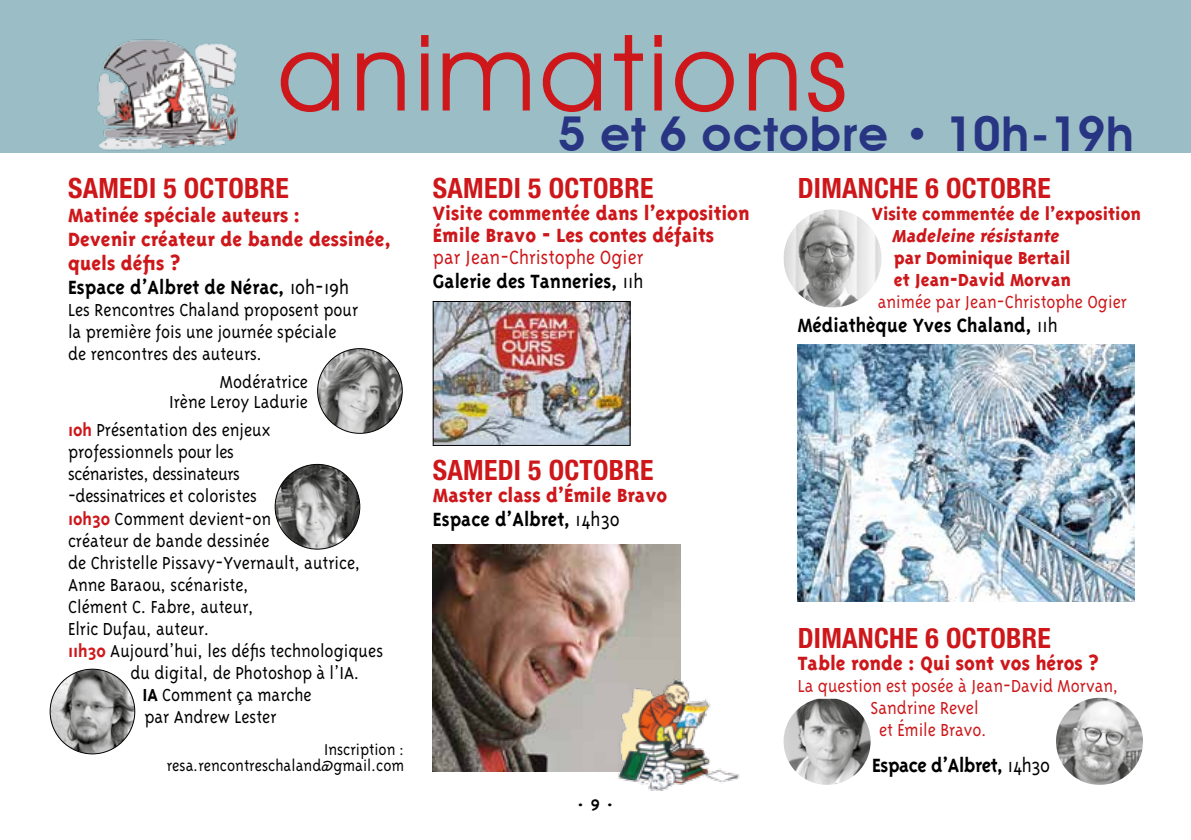
<style>
.page{position:relative;width:1191px;height:840px;background:#fff}
.page>*{position:absolute;margin:0;border:0;box-sizing:border-box;transform-origin:0 0}
.t1{font:106px "Avant Garde";letter-spacing:.01em;color:#cd171a}
.t2{font:600 48px "Avant Garde";letter-spacing:.01em;color:#283583}
.t3{font:700 condensed 28px "Helvetica Neue";letter-spacing:.01em;color:#cd171a}
.t4{font:800 22px/24px "Triplex";color:#cd171a;scale:.95 1}
.t5{font:300 22px/24px "Triplex";color:#cd171a;scale:.95 1}
.t6{font:700 22px "Triplex";color:#000;scale:.95 1}
.t7{font:700 22px "Triplex";letter-spacing:-.02em;color:#000;scale:.95 1}
.t8{font:300 20px/22px "Triplex";color:#000;scale:.95 1}
.t9{font:300 20px "Triplex";color:#cd171a;scale:.95 1}
.t10{font:800 20px/22px "Triplex";color:#cd171a;scale:.95 1}
.t11{font:300 20px "Triplex";letter-spacing:-.02em;color:#000;scale:.95 1}
.t12{font:italic 800 20px "Triplex";color:#cd171a;scale:.95 1}
.t13{font:300 18px/16px "Triplex";color:#000;text-align:right;scale:.95 1}
.t14{font:700 14px "Comic Sans MS";color:#000}
.s1{font-weight:700;color:#000}
.s2{color:#000}
.s3{font-weight:300;color:#000}
.s4{font-weight:700;color:#cd171a}
.s5{font-weight:700}
.s6{font-weight:300}
</style>
<div class="page">
<div style="left:0;top:0;width:1191px;height:153px;background:#9abdc6"></div>
<img style="left:435px;top:303px;width:193px;height:140px">
<div style="left:433px;top:301px;width:197px;height:144px;border:1px solid #000"></div>
<img style="left:797px;top:344px;width:337px;height:257px">
<img style="left:433px;top:544px;width:247px;height:226px">
<img style="left:275px;top:464px;width:84px;height:85px">
<img style="left:50px;top:668px;width:85px;height:85px;border-radius:42px">
<img style="left:318px;top:348px;width:84px;height:85px;border-radius:42px">
<img style="left:783px;top:209px;width:98px;height:98px;border-radius:49px">
<img style="left:97px;top:39px;width:141px;height:112px">
<img style="left:618px;top:677px;width:122px;height:113px">
<img style="left:783px;top:698px;width:87px;height:86px">
<img style="left:1056px;top:697px;width:87px;height:87px;border-radius:43px">
<h1 class="t1" style="left:275px;top:8px;width:573px">animations</h1>
<h2 class="t2" style="left:558px;top:104px;width:577px">5 et 6 octobre • 10h-19h</h2>
<h3 class="t3" style="left:433px;top:171px;width:222px">SAMEDI 5 OCTOBRE</h3>
<p class="t4" style="left:433px;top:202px;width:335px;line-height:22px">Visite commentée dans l’exposition<br>Émile Bravo - Les contes défaits</p>
<p class="t5" style="left:433px;top:245px;width:223px">par Jean-Christophe Ogier<br><span class="s1">Galerie des Tanneries,</span> <span class="s2">11h</span></p>
<h3 class="t3" style="left:68px;top:171px;width:222px">SAMEDI 5 OCTOBRE</h3>
<p class="t4" style="left:68px;top:203px;width:342px">Matinée spéciale auteurs :<br>Devenir créateur de bande dessinée, quels défis ?<br><span class="s1">Espace d’Albret de Nérac,</span> <span class="s3">10h-19h</span></p>
<p class="t8" style="left:68px;top:299px;width:307px">Les Rencontres Chaland proposent pour la première fois une journée spéciale de rencontres des auteurs.</p>
<p class="t8" style="left:169px;top:372px;width:148px;line-height:20px;text-align:right">Modératrice<br>Irène Leroy Ladurie</p>
<p class="t8" style="left:68px;top:419px;width:215px"><span class="s4">10h</span> Présentation des enjeux</p>
<p class="t8" style="left:68px;top:441px;width:176px">professionnels pour les</p>
<p class="t11" style="left:68px;top:463px;width:183px">scénaristes, dessinateurs</p>
<p class="t11" style="left:68px;top:485px;width:200px">-dessinatrices et coloristes</p>
<p class="t8" style="left:68px;top:507px;width:215px"><span class="s4">10h30</span> Comment devient-on</p>
<p class="t8" style="left:68px;top:529px;width:214px">créateur de bande dessinée</p>
<p class="t8" style="left:68px;top:551px;width:309px">de Christelle Pissavy-Yvernault, autrice,</p>
<p class="t8" style="left:68px;top:573px;width:192px">Anne Baraou, scénariste,</p>
<p class="t8" style="left:68px;top:595px;width:197px">Clément C. Fabre, auteur,</p>
<p class="t8" style="left:68px;top:617px;width:150px">Elric Dufau, auteur.</p>
<p class="t8" style="left:68px;top:639px;width:333px"><span class="s4">11h30</span> Aujourd’hui, les défis technologiques</p>
<p class="t8" style="left:130px;top:661px;width:243px">du digital, de Photoshop à l’IA.</p>
<p class="t8" style="left:142px;top:683px;width:180px"><span class="s5">IA</span> Comment ça marche</p>
<p class="t8" style="left:144px;top:705px;width:141px">par Andrew Lester</p>
<p class="t13" style="left:167px;top:740px;width:251px">Inscription : resa.rencontreschaland@gmail.com</p>
<h3 class="t3" style="left:797px;top:171px;width:255px">DIMANCHE 6 OCTOBRE</h3>
<p class="t10" style="left:871px;top:202px;width:285px">Visite commentée de l’exposition</p>
<p class="t12" style="left:891px;top:224px;width:181px">Madeleine résistante</p>
<p class="t10" style="left:893px;top:246px;width:188px">par Dominique Bertail et Jean-David Morvan</p>
<p class="t9" style="left:877px;top:291px;width:264px">animée par Jean-Christophe Ogier</p>
<p class="t6" style="left:797px;top:313px;width:275px">Médiathèque Yves Chaland, <span class="s6">11h</span></p>
<h3 class="t3" style="left:433px;top:453px;width:222px">SAMEDI 5 OCTOBRE</h3>
<p class="t4" style="left:433px;top:483px;width:248px">Master class d’Émile Bravo<br><span class="s1">Espace d’Albret,</span> <span class="s3">14h30</span></p>
<h3 class="t3" style="left:797px;top:620px;width:255px">DIMANCHE 6 OCTOBRE</h3>
<p class="t4" style="left:797px;top:650px;width:318px">Table ronde : Qui sont vos héros ?</p>
<p class="t9" style="left:797px;top:674px;width:339px">La question est posée à Jean-David Morvan,</p>
<p class="t9" style="left:870px;top:696px;width:115px">Sandrine Revel</p>
<p class="t9" style="left:879px;top:718px;width:115px">et Émile Bravo.</p>
<p class="t7" style="left:872px;top:752px;width:189px">Espace d’Albret, <span class="s6">14h30</span></p>
<p class="t14" style="left:576px;top:794px;width:39px">• 9 •</p>
</div>
